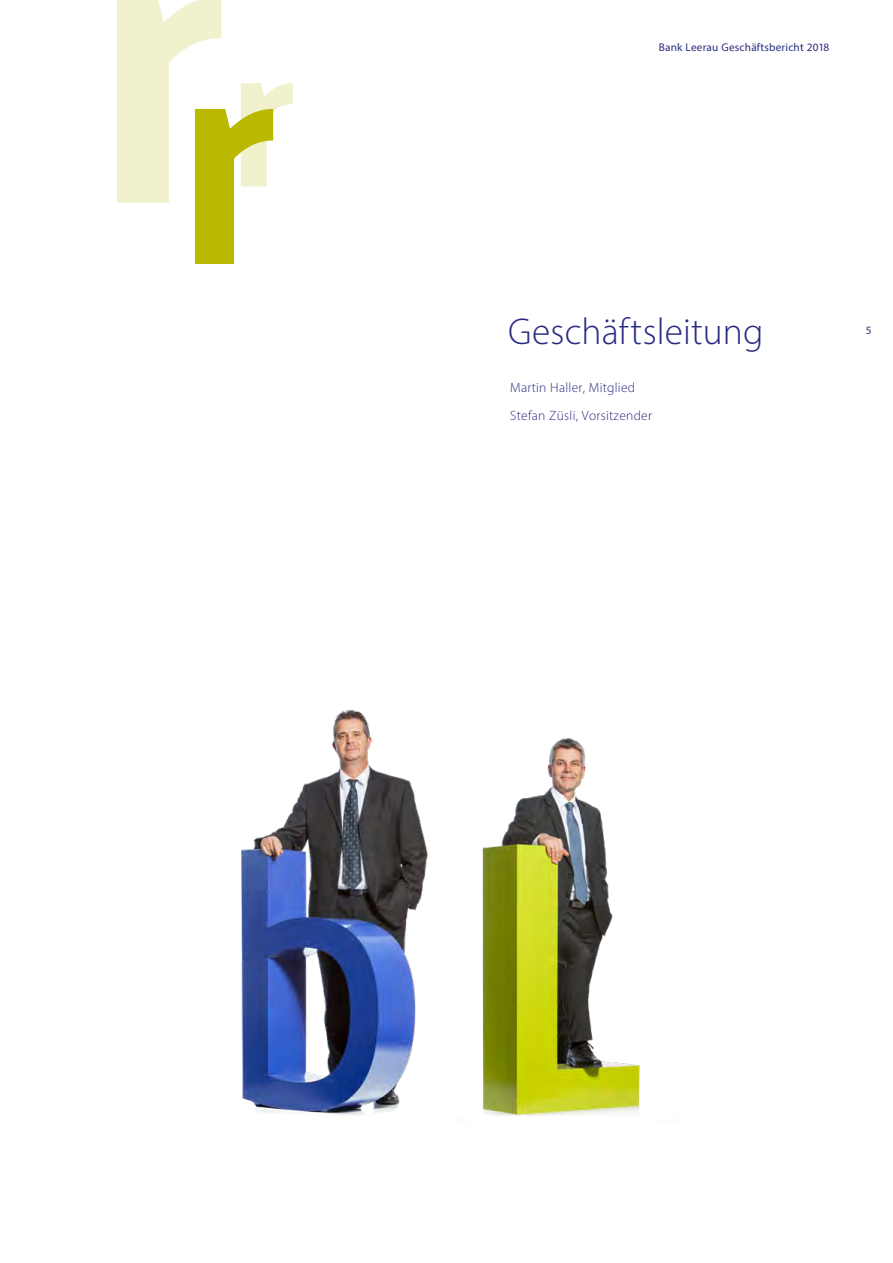
<style>
.page{position:relative;width:893px;height:1263px;background:#fff}
.page>*{position:absolute;margin:0;border:0;box-sizing:border-box;transform-origin:0 0}
.t1{font:300 37.5px "Myriad Pro";letter-spacing:.005em;color:#292b82}
.t2{font:300 13.5px/28px "Myriad Pro";letter-spacing:.02em;color:#292b82}
.t3{font:11.25px "Myriad Pro";letter-spacing:.02em;color:#292b82}
</style>
<div class="page">
<svg style="left:117px;top:0;width:176px;height:264px"></svg>
<img style="left:482px;top:737px;width:158px;height:379px">
<img style="left:241px;top:709px;width:187px;height:406px">
<p class="t3" style="left:659px;top:40px;width:172px">Bank Leerau Geschäftsbericht 2018</p>
<h1 class="t1" style="left:508px;top:309px;width:257px">Geschäftsleitung</h1>
<p class="t2" style="left:510px;top:373px;width:143px">Martin Haller, Mitglied<br>Stefan Züsli, Vorsitzender</p>
<p class="t3" style="left:866px;top:323px;width:7px">5</p>
</div>
